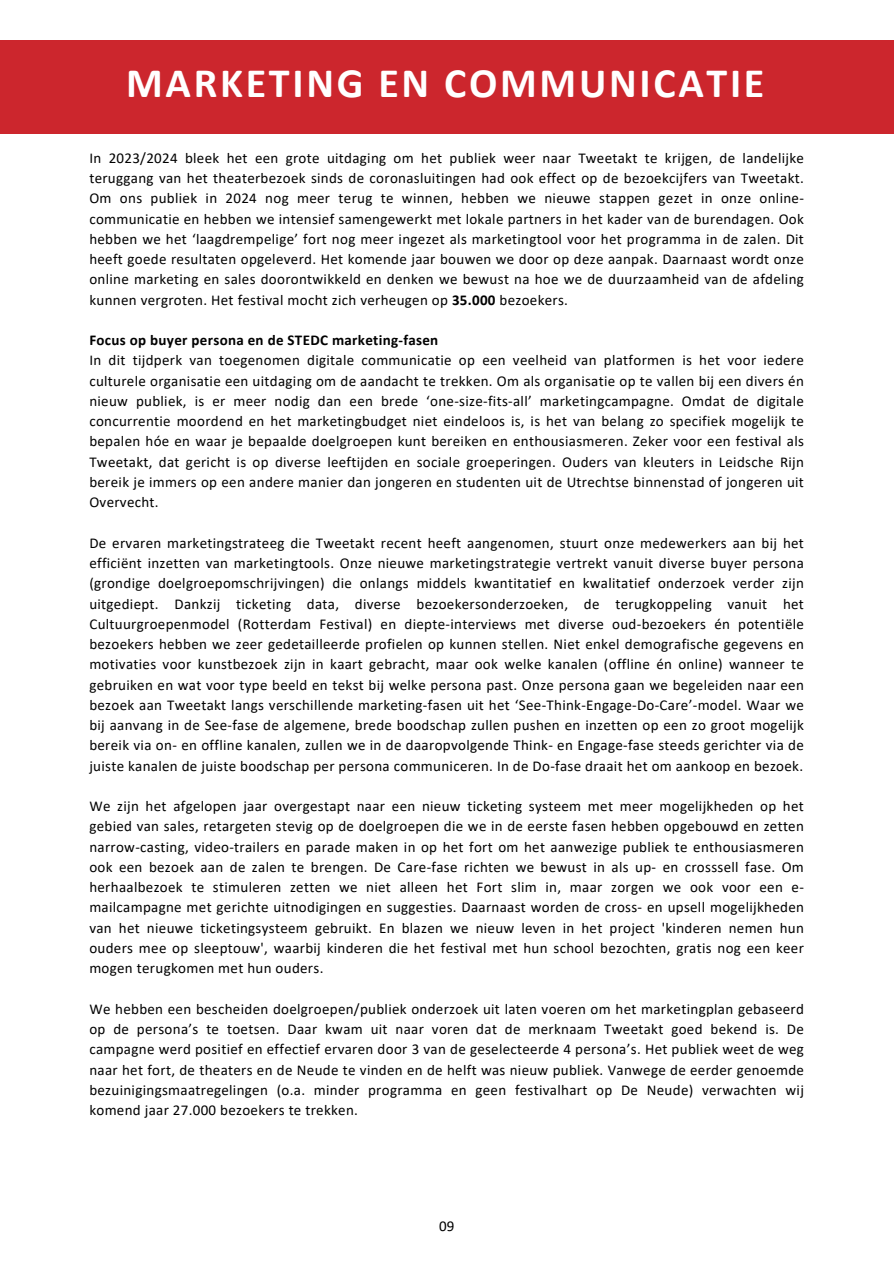
<style>
.page{position:relative;width:894px;height:1264px;background:#fff}
.page>*{position:absolute;margin:0;border:0;box-sizing:border-box;transform-origin:0 0}
.t1{font:700 42px "Calibri";letter-spacing:.065em;color:#fff}
.t2{font:15px/20.2px "Calibri";letter-spacing:.02em;color:#000;text-align:justify}
.t3{font:700 15px "Calibri";letter-spacing:.02em;color:#000}
.s1{font-weight:700}
</style>
<div class="page">
<div style="left:0;top:40px;width:893px;height:94px;background:#cc262d"></div>
<p class="t1" style="left:126px;top:65px;width:639px">MARKETING EN COMMUNICATIE</p>
<h1 class="t2" style="left:89px;top:149px;width:716px">In 2023/2024 bleek het een grote uitdaging om het publiek weer naar Tweetakt te krijgen, de landelijke teruggang van het theaterbezoek sinds de coronasluitingen had ook effect op de bezoekcijfers van Tweetakt.<br>Om ons publiek in 2024 nog meer terug te winnen, hebben we nieuwe stappen gezet in onze online&shy;communicatie en hebben we intensief samengewerkt met lokale partners in het kader van de burendagen. Ook hebben we het ‘laagdrempelige’ fort nog meer ingezet als marketingtool voor het programma in de zalen. Dit heeft goede resultaten opgeleverd. Het komende jaar bouwen we door op deze aanpak. Daarnaast wordt onze online marketing en sales doorontwikkeld en denken we bewust na hoe we de duurzaamheid van de afdeling kunnen vergroten. Het festival mocht zich verheugen op <span class="s1">35.000</span> bezoekers.</h1>
<p class="t3" style="left:89px;top:334px;width:350px">Focus op buyer persona en de STEDC marketing-fasen</p>
<p class="t2" style="left:89px;top:351px;width:716px">In dit tijdperk van toegenomen digitale communicatie op een veelheid van platformen is het voor iedere culturele organisatie een uitdaging om de aandacht te trekken. Om als organisatie op te vallen bij een divers én nieuw publiek, is er meer nodig dan een brede ‘one-size-fits-all’ marketingcampagne. Omdat de digitale concurrentie moordend en het marketingbudget niet eindeloos is, is het van belang zo specifiek mogelijk te bepalen hóe en waar je bepaalde doelgroepen kunt bereiken en enthousiasmeren. Zeker voor een festival als Tweetakt, dat gericht is op diverse leeftijden en sociale groeperingen. Ouders van kleuters in Leidsche Rijn bereik je immers op een andere manier dan jongeren en studenten uit de Utrechtse binnenstad of jongeren uit Overvecht.</p>
<p class="t2" style="left:89px;top:534px;width:716px">De ervaren marketingstrateeg die Tweetakt recent heeft aangenomen, stuurt onze medewerkers aan bij het efficiënt inzetten van marketingtools. Onze nieuwe marketingstrategie vertrekt vanuit diverse buyer persona (grondige doelgroepomschrijvingen) die onlangs middels kwantitatief en kwalitatief onderzoek verder zijn uitgediept. Dankzij ticketing data, diverse bezoekersonderzoeken, de terugkoppeling vanuit het Cultuurgroepenmodel (Rotterdam Festival) en diepte-interviews met diverse oud-bezoekers én potentiële bezoekers hebben we zeer gedetailleerde profielen op kunnen stellen. Niet enkel demografische gegevens en motivaties voor kunstbezoek zijn in kaart gebracht, maar ook welke kanalen (offline én online) wanneer te gebruiken en wat voor type beeld en tekst bij welke persona past. Onze persona gaan we begeleiden naar een bezoek aan Tweetakt langs verschillende marketing-fasen uit het ‘See-Think-Engage-Do-Care’-model. Waar we bij aanvang in de See-fase de algemene, brede boodschap zullen pushen en inzetten op een zo groot mogelijk bereik via on- en offline kanalen, zullen we in de daaropvolgende Think- en Engage-fase steeds gerichter via de juiste kanalen de juiste boodschap per persona communiceren. In de Do-fase draait het om aankoop en bezoek.</p>
<p class="t2" style="left:89px;top:797px;width:716px">We zijn het afgelopen jaar overgestapt naar een nieuw ticketing systeem met meer mogelijkheden op het gebied van sales, retargeten stevig op de doelgroepen die we in de eerste fasen hebben opgebouwd en zetten narrow-casting, video-trailers en parade maken in op het fort om het aanwezige publiek te enthousiasmeren ook een bezoek aan de zalen te brengen. De Care-fase richten we bewust in als up- en crosssell fase. Om herhaalbezoek te stimuleren zetten we niet alleen het Fort slim in, maar zorgen we ook voor een e&shy;mailcampagne met gerichte uitnodigingen en suggesties. Daarnaast worden de cross- en upsell mogelijkheden van het nieuwe ticketingsysteem gebruikt. En blazen we nieuw leven in het project 'kinderen nemen hun ouders mee op sleeptouw', waarbij kinderen die het festival met hun school bezochten, gratis nog een keer mogen terugkomen met hun ouders.</p>
<p class="t2" style="left:89px;top:999px;width:716px">We hebben een bescheiden doelgroepen/publiek onderzoek uit laten voeren om het marketingplan gebaseerd op de persona’s te toetsen. Daar kwam uit naar voren dat de merknaam Tweetakt goed bekend is. De campagne werd positief en effectief ervaren door 3 van de geselecteerde 4 persona’s. Het publiek weet de weg naar het fort, de theaters en de Neude te vinden en de helft was nieuw publiek. Vanwege de eerder genoemde bezuinigingsmaatregelingen (o.a. minder programma en geen festivalhart op De Neude) verwachten wij komend jaar 27.000 bezoekers te trekken.</p>
<p class="t2" style="left:439px;top:1216px;width:17px">09</p>
</div>
